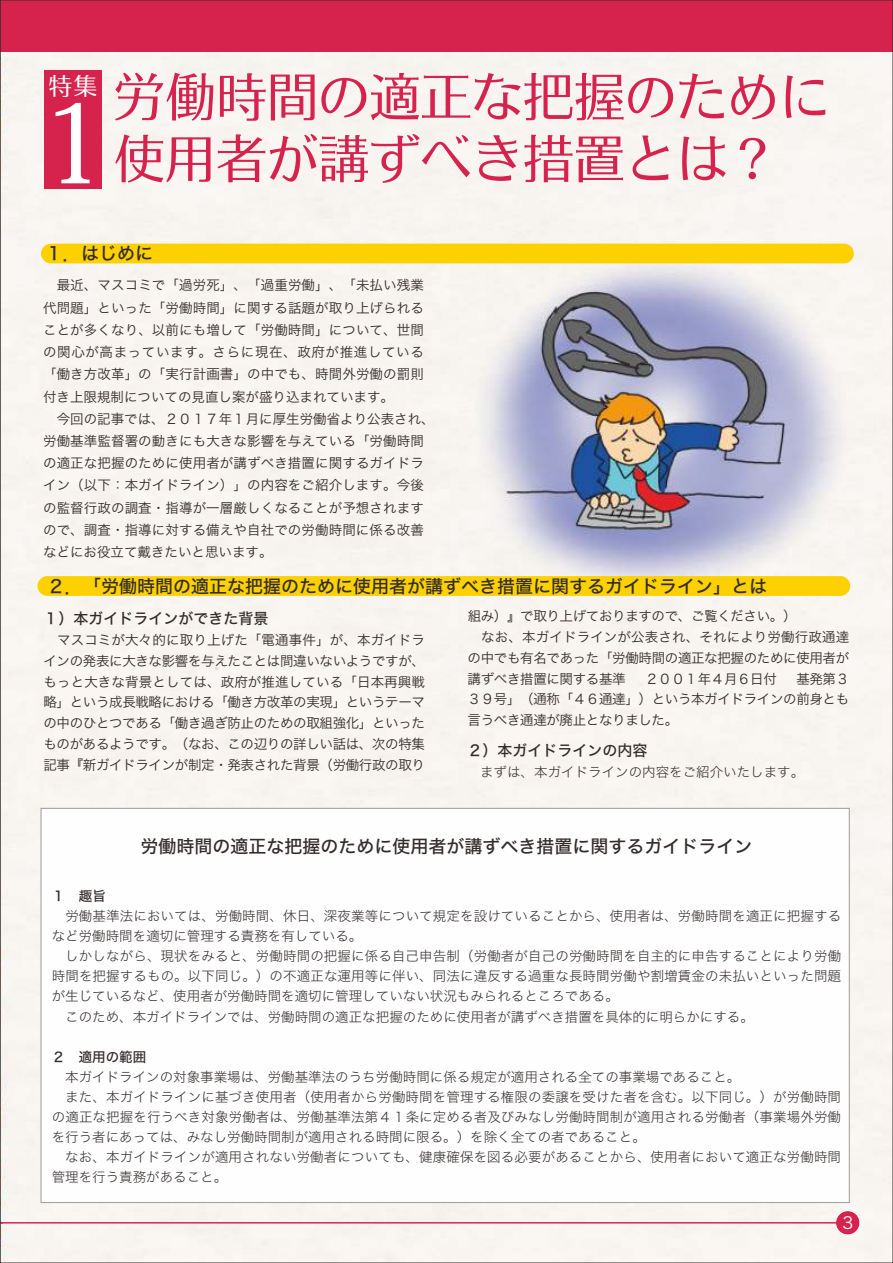
<style>
.page{position:relative;width:893px;height:1263px;background:#fff}
.page>*{position:absolute;margin:0;border:0;box-sizing:border-box;transform-origin:0 0}
.t1{font:115.8px "MS P Gothic";color:#fefefe}
.t2{font:52.35px/61.8px "Motoya Ex Aporo W3 90 msp RKSJ H";letter-spacing:-.025em;color:#d6234e}
.t3{font:24px "Motoya Ex Aporo W3 90 msp RKSJ H";color:#fefefe}
.t4{font:18px "Hiragino Kaku W5 90 msp RKSJ H";color:#332c2b}
.t5{font:16.5px "Hiragino Kaku W3 90 msp RKSJ H";color:#fefefe}
.t6{font:15px "Hiragino Kaku W5 90 msp RKSJ H";color:#332c2b}
.t7{font:13.5px/20.1px "Hiragino Kaku W2 90 msp RKSJ H";letter-spacing:.01em;color:#332c2b}
.t8{font:13.5px/22.2px "Hiragino Kaku W3 90 msp RKSJ H";color:#332c2b;text-align:justify}
.t9{font:13.5px "Hiragino Kaku W3 90 msp RKSJ H";letter-spacing:-.025em;color:#332c2b}
.t10{font:13.5px "Hiragino Kaku W5 90 msp RKSJ H";color:#332c2b}
</style>
<div class="page">
<img style="left:3px;top:52px;width:888px;height:1209px">
<svg style="left:837px;top:1211px;width:22px;height:23px"></svg>
<hr style="left:0;top:1222px;width:844px;height:1px;background:#d6234e">
<div style="left:837px;top:1212px;width:22px;height:22px;background:#d6234e;border-radius:50%"></div>
<div style="left:44px;top:70px;width:57px;height:119px;background:#d6234e"></div>
<svg style="left:40px;top:807px;width:810px;height:396px"></svg>
<div style="left:41px;top:244px;width:813px;height:19px;background:#fdd100;border-radius:10px"></div>
<div style="left:0;top:0;width:893px;height:52px;background:#d6234e"></div>
<div style="left:37px;top:576px;width:813px;height:20px;background:#fdd100;border-radius:10px"></div>
<svg style="left:2px;top:52px;width:1px;height:1209px"></svg>
<h3 class="t3" style="left:48px;top:74px;width:51px">特集</h3>
<h1 class="t1" style="left:41px;top:95px;width:65px">1</h1>
<h2 class="t2" style="left:113px;top:66px;width:718px">労働時間の適正な把握のために使用者が講ずべき措置とは？</h2>
<h3 class="t4" style="left:45px;top:245px;width:109px">１．はじめに</h3>
<p class="t8" style="left:43px;top:274px;width:382px;text-indent:14px">最近、マスコミで「過労死」、「過重労働」、「未払い残業代問題」といった「労働時間」に関する話題が取り上げられることが多くなり、以前にも増して「労働時間」について、世間の関心が高まっています。さらに現在、政府が推進している「働き方改革」の「実行計画書」の中でも、時間外労働の罰則付き上限規制についての見直し案が盛り込まれています。</p>
<p class="t8" style="left:43px;top:407px;width:393px;text-align:left;text-indent:14px">今回の記事では、２０１７年１月に厚生労働省より公表され、労働基準監督署の動きにも大きな影響を与えている「労働時間の適正な把握のために使用者が講ずべき措置に関するガイドライン（以下：本ガイドライン）」の内容をご紹介します。今後の監督行政の調査・指導が一層厳しくなることが予想されますので、調査・指導に対する備えや自社での労働時間に係る改善などにお役立て戴きたいと思います。</p>
<h3 class="t4" style="left:47px;top:577px;width:721px">２．「労働時間の適正な把握のために使用者が講ずべき措置に関するガイドライン」とは</h3>
<p class="t6" style="left:43px;top:611px;width:226px">１）本ガイドラインができた背景</p>
<p class="t8" style="left:43px;top:630px;width:383px;line-height:20.7px;text-indent:14px">マスコミが大々的に取り上げた「電通事件」が、本ガイドラインの発表に大きな影響を与えたことは間違いないようですが、もっと大きな背景としては、政府が推進している「日本再興戦略」という成長戦略における「働き方改革の実現」というテーマの中のひとつである「働き過ぎ防止のための取組強化」といったものがあるようです。（なお、この辺りの詳しい話は、次の特集記事『新ガイドラインが制定・発表された背景（労働行政の取り</p>
<p class="t9" style="left:468px;top:609px;width:330px">組み）』で取り上げておりますので、ご覧ください。）</p>
<p class="t8" style="left:481px;top:626px;width:369px">なお、本ガイドラインが公表され、それにより労働行政通達</p>
<p class="t9" style="left:468px;top:651px;width:383px">の中でも有名であった「労働時間の適正な把握のために使用者が</p>
<p class="t9" style="left:468px;top:672px;width:383px">講ずべき措置に関する基準　２００１年４月６日付　基発第３</p>
<p class="t9" style="left:468px;top:692px;width:383px">３９号」（通称「４６通達」）という本ガイドラインの前身とも</p>
<p class="t9" style="left:468px;top:713px;width:212px">言うべき通達が廃止となりました。</p>
<p class="t6" style="left:467px;top:743px;width:181px">２）本ガイドラインの内容</p>
<p class="t7" style="left:480px;top:762px;width:325px">まずは、本ガイドラインの内容をご紹介いたします。</p>
<h3 class="t4" style="left:140px;top:837px;width:613px">労働時間の適正な把握のために使用者が講ずべき措置に関するガイドライン</h3>
<p class="t10" style="left:52px;top:889px;width:55px">１　趣旨</p>
<p class="t7" style="left:52px;top:906px;width:791px;text-indent:14px">労働基準法においては、労働時間、休日、深夜業等について規定を設けていることから、使用者は、労働時間を適正に把握するなど労働時間を適切に管理する責務を有している。</p>
<p class="t7" style="left:65px;top:946px;width:777px">しかしながら、現状をみると、労働時間の把握に係る自己申告制（労働者が自己の労働時間を自主的に申告することにより労働</p>
<p class="t7" style="left:52px;top:966px;width:791px">時間を把握するもの。以下同じ。）の不適正な運用等に伴い、同法に違反する過重な長時間労働や割増賃金の未払いといった問題</p>
<p class="t7" style="left:52px;top:986px;width:568px">が生じているなど、使用者が労働時間を適切に管理していない状況もみられるところである。</p>
<p class="t7" style="left:65px;top:1006px;width:690px">このため、本ガイドラインでは、労働時間の適正な把握のために使用者が講ずべき措置を具体的に明らかにする。</p>
<p class="t10" style="left:52px;top:1050px;width:96px">２　適用の範囲</p>
<p class="t7" style="left:65px;top:1066px;width:676px">本ガイドラインの対象事業場は、労働基準法のうち労働時間に係る規定が適用される全ての事業場であること。</p>
<p class="t7" style="left:65px;top:1086px;width:777px">また、本ガイドラインに基づき使用者（使用者から労働時間を管理する権限の委譲を受けた者を含む。以下同じ。）が労働時間</p>
<p class="t7" style="left:52px;top:1106px;width:791px">の適正な把握を行うべき対象労働者は、労働基準法第４１条に定める者及びみなし労働時間制が適用される労働者（事業場外労働</p>
<p class="t7" style="left:52px;top:1126px;width:595px">を行う者にあっては、みなし労働時間制が適用される時間に限る。）を除く全ての者であること。</p>
<p class="t7" style="left:65px;top:1147px;width:777px">なお、本ガイドラインが適用されない労働者についても、健康確保を図る必要があることから、使用者において適正な労働時間</p>
<p class="t7" style="left:52px;top:1167px;width:177px">管理を行う責務があること。</p>
<p class="t5" style="left:842px;top:1215px;width:12px">3</p>
</div>
